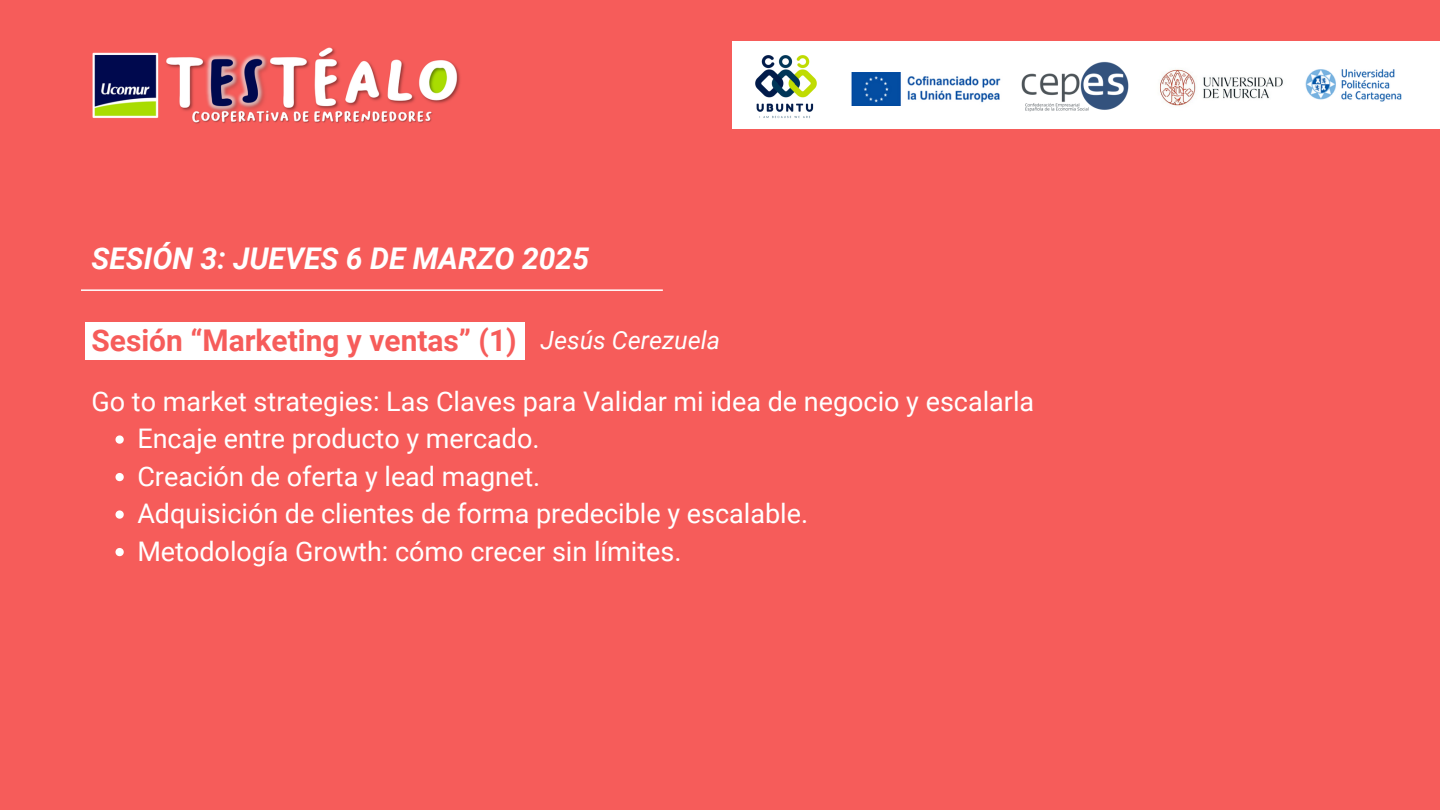
<style>
.page{position:relative;width:1440px;height:810px;background:#f65c5a}
.page>*{position:absolute;margin:0;border:0;box-sizing:border-box;transform-origin:0 0}
.t1{font:700 29.9px "Roboto";color:#f65c5a}
.t2{font:italic 700 29.9px "Roboto";color:#fff}
.t3{font:27px "Roboto";color:#fff}
.t4{font:italic 25px "Roboto";color:#fff}
</style>
<div class="page">
<div style="left:733px;top:42px;width:707px;height:87px;background:#fff"></div>
<img style="left:851px;top:73px;width:150px;height:32px">
<img style="left:1022px;top:62px;width:106px;height:50px">
<img style="left:1159px;top:69px;width:124px;height:37px">
<img style="left:1305px;top:69px;width:97px;height:33px">
<img style="left:755px;top:55px;width:62px;height:64px">
<img style="left:92px;top:47px;width:368px;height:77px">
<div style="left:85px;top:322px;width:439px;height:38px;background:#fff"></div>
<svg style="left:116px;top:435px;width:8px;height:9px"></svg>
<svg style="left:116px;top:473px;width:8px;height:8px"></svg>
<svg style="left:116px;top:510px;width:8px;height:9px"></svg>
<svg style="left:116px;top:548px;width:8px;height:8px"></svg>
<hr style="left:81px;top:289px;width:582px;height:2px;background:#fff">
<p class="t2" style="left:92px;top:241px;width:499px">SESIÓN 3: JUEVES 6 DE MARZO 2025</p>
<p class="t1" style="left:92px;top:324px;width:427px">Sesión “Marketing y ventas” (1)</p>
<p class="t3" style="left:92px;top:386px;width:944px">Go to market strategies: Las Claves para Validar mi idea de negocio y escalarla</p>
<p class="t3" style="left:137px;top:423px;width:404px">Encaje entre producto y mercado.</p>
<h1 class="t3" style="left:137px;top:461px;width:404px">Creación de oferta y lead magnet.</h1>
<h2 class="t3" style="left:137px;top:498px;width:672px">Adquisición de clientes de forma predecible y escalable.</h2>
<h3 class="t3" style="left:137px;top:536px;width:546px">Metodología Growth: cómo crecer sin límites.</h3>
<p class="t4" style="left:541px;top:325px;width:181px">Jesús Cerezuela</p>
</div>
